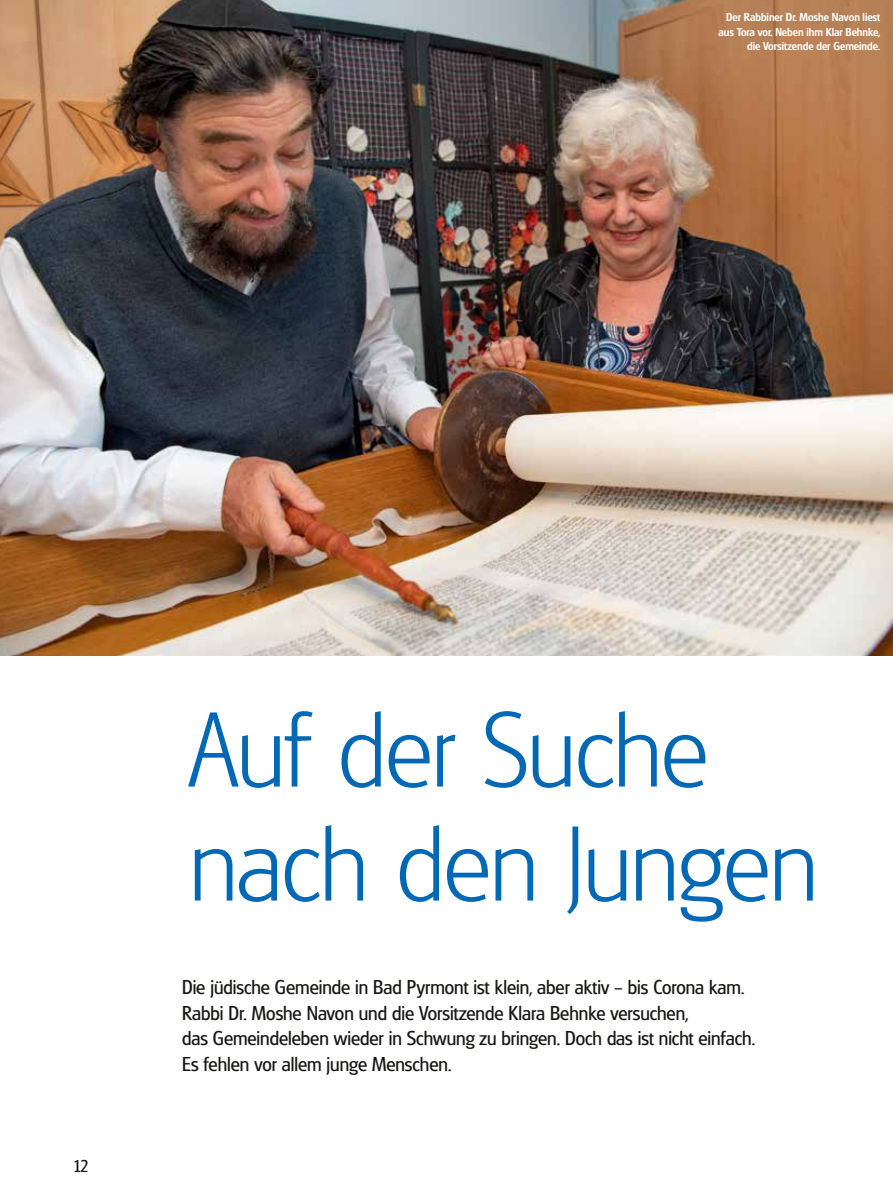
<style>
.page{position:relative;width:893px;height:1191px;background:#fff}
.page>*{position:absolute;margin:0;border:0;box-sizing:border-box;transform-origin:0 0}
.t1{font:300 111px/114px "Glasgow Pro";letter-spacing:-.02em;color:#0068b4}
.t2{font:21px/25.5px "Glasgow Pro";color:#181716}
.t3{font:18px "Glasgow Pro";color:#181716}
.t4{font:500 12px/14.4px "Glasgow Pro";color:#fff;text-align:right}
</style>
<div class="page">
<img style="left:0;top:0;width:893px;height:655px">
<p class="t4" style="left:719px;top:10px;width:163px">Der Rabbiner Dr. Moshe Navon liest aus Tora vor. Neben ihm Klar Behnke, die Vorsitzende der Gemeinde.</p>
<p class="t3" style="left:74px;top:1155px;width:15px">12</p>
<h1 class="t1" style="left:189px;top:693px;width:631px">Auf der Suche nach den Jungen</h1>
<p class="t2" style="left:182px;top:974px;width:574px">Die jüdische Gemeinde in Bad Pyrmont ist klein, aber aktiv – bis Corona kam.<br>Rabbi Dr. Moshe Navon und die Vorsitzende Klara Behnke versuchen,<br>das Gemeindeleben wieder in Schwung zu bringen. Doch das ist nicht einfach.<br>Es fehlen vor allem junge Menschen.</p>
</div>
